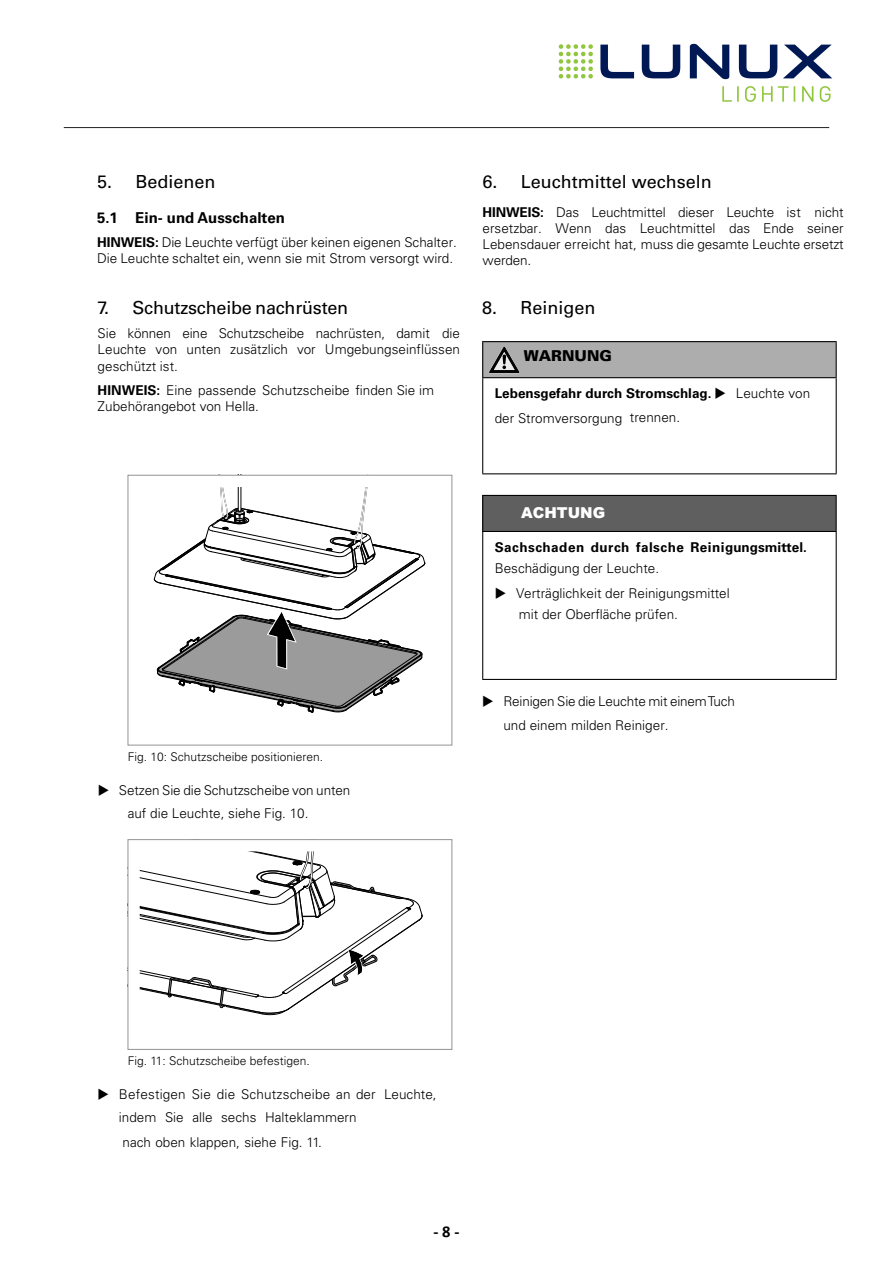
<style>
.page{position:relative;width:893px;height:1263px;background:#fff}
.page>*{position:absolute;margin:0;border:0;box-sizing:border-box;transform-origin:0 0}
.t1{font:18px "Univers";color:#000}
.t2{font:700 16.5px "Calibri";color:#000001}
.t3{font:700 15px "Univers";color:#000}
.t4{font:900 15px "Univers";color:#000}
.t5{font:900 15px "Arial";color:#fff}
.t6{font:300 13.5px/16px "Univers";color:#000}
.t7{font:700 13.5px "Univers";letter-spacing:.035em;color:#000}
.t8{font:700 13.5px "Univers";color:#000}
.t9{font:300 12px "Univers";color:#000}
.s1{font-weight:700}
</style>
<div class="page">
<hr style="left:64px;top:127px;width:765px;height:1px;background:#231f20">
<svg style="left:153px;top:487px;width:273px;height:226px"></svg>
<div style="left:128px;top:475px;width:324px;height:270px;border:1px solid #939393"></div>
<svg style="left:139px;top:851px;width:284px;height:164px"></svg>
<div style="left:128px;top:839px;width:324px;height:211px;border:1px solid #939393"></div>
<div style="left:483px;top:342px;width:353px;height:36px;background:#adadad"></div>
<hr style="left:482px;top:341px;width:355px;height:1px;background:#000">
<hr style="left:482px;top:342px;width:1px;height:35px;background:#000">
<hr style="left:836px;top:342px;width:1px;height:35px;background:#000">
<hr style="left:482px;top:377px;width:355px;height:1px;background:#000">
<hr style="left:482px;top:378px;width:1px;height:95px;background:#000">
<hr style="left:836px;top:378px;width:1px;height:95px;background:#000">
<hr style="left:482px;top:473px;width:355px;height:1px;background:#000">
<svg style="left:489px;top:346px;width:31px;height:27px"></svg>
<div style="left:483px;top:495px;width:353px;height:36px;background:#5f5f5f"></div>
<hr style="left:482px;top:495px;width:355px;height:1px;background:#000">
<hr style="left:482px;top:496px;width:1px;height:35px;background:#000">
<hr style="left:836px;top:496px;width:1px;height:35px;background:#000">
<hr style="left:482px;top:531px;width:355px;height:1px;background:#000">
<hr style="left:482px;top:532px;width:1px;height:147px;background:#000">
<hr style="left:836px;top:532px;width:1px;height:147px;background:#000">
<hr style="left:482px;top:679px;width:355px;height:1px;background:#000">
<img style="left:558px;top:43px;width:275px;height:59px">
<h1 class="t1" style="left:97px;top:171px;width:120px">5. Bedienen</h1>
<p class="t3" style="left:97px;top:209px;width:189px">5.1 Ein- und Ausschalten</p>
<p class="t6" style="left:97px;top:235px;width:361px"><span class="s1">HINWEIS:</span> Die Leuchte verfügt über keinen eigenen Schalter.<br>Die Leuchte schaltet ein, wenn sie mit Strom versorgt wird.</p>
<h1 class="t1" style="left:98px;top:297px;width:252px">7. Schutzscheibe nachrüsten</h1>
<p class="t6" style="left:98px;top:325px;width:364px;text-align:justify">Sie können eine Schutzscheibe nachrüsten, damit die Leuchte von unten zusätzlich vor Umgebungseinflüssen geschützt ist.</p>
<p class="t6" style="left:98px;top:383px;width:338px;line-height:15.6px"><span class="s1">HINWEIS:</span> Eine passende Schutzscheibe finden Sie im<br>Zubehörangebot von Hella.</p>
<h1 class="t1" style="left:483px;top:171px;width:231px">6. Leuchtmittel wechseln</h1>
<p class="t6" style="left:483px;top:204px;width:363px;text-align:justify"><span class="s1">HINWEIS:</span> Das Leuchtmittel dieser Leuchte ist nicht ersetzbar. Wenn das Leuchtmittel das Ende seiner Lebensdauer erreicht hat, muss die gesamte Leuchte ersetzt werden.</p>
<h1 class="t1" style="left:482px;top:297px;width:115px">8. Reinigen</h1>
<p class="t4" style="left:524px;top:347px;width:90px">WARNUNG</p>
<p class="t8" style="left:495px;top:385px;width:218px">Lebensgefahr durch Stromschlag.</p>
<p class="t6" style="left:736px;top:385px;width:76px">Leuchte von</p>
<p class="t6" style="left:495px;top:410px;width:187px">der Stromversorgung trennen.</p>
<p class="t9" style="left:128px;top:749px;width:197px">Fig. 10: Schutzscheibe positionieren.</p>
<p class="t6" style="left:128px;top:779px;width:224px;line-height:23px;text-indent:-9px">Setzen Sie die Schutzscheibe von unten auf die Leuchte, siehe Fig. 10.</p>
<p class="t5" style="left:521px;top:502px;width:86px">ACHTUNG</p>
<p class="t7" style="left:495px;top:540px;width:314px">Sachschaden durch falsche Reinigungsmittel.</p>
<p class="t6" style="left:516px;top:555px;width:215px;line-height:25px;text-indent:-21px">Beschädigung der Leuchte.<br>Verträglichkeit der Reinigungs mittel</p>
<p class="t6" style="left:519px;top:606px;width:161px">mit der Oberfläche prüfen.</p>
<p class="t6" style="left:503px;top:689px;width:233px;line-height:23.9px">Reinigen Sie die Leuchte mit einemTuch und einem milden Reiniger.</p>
<p class="t9" style="left:128px;top:1054px;width:184px">Fig. 11: Schutzscheibe befestigen.</p>
<p class="t6" style="left:119px;top:1082px;width:319px;line-height:24.3px">Befestigen Sie die Schutzscheibe an der Leuchte, indem Sie alle sechs Halteklammern<br>nach oben klappen, siehe Fig. 11.</p>
<p class="t2" style="left:433px;top:1220px;width:27px">-8 -</p>
</div>
